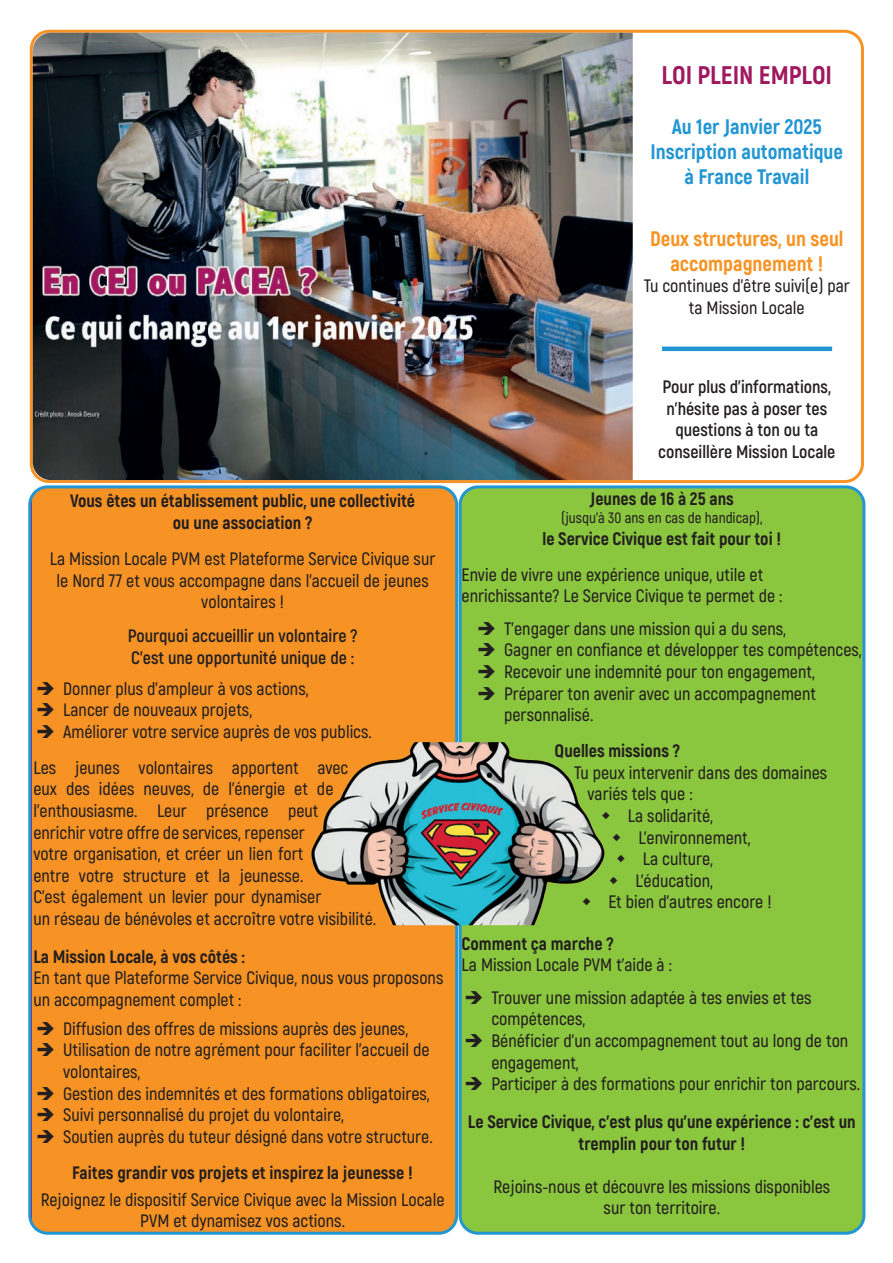
<style>
.page{position:relative;width:893px;height:1263px;background:#fff}
.page>*{position:absolute;margin:0;border:0;box-sizing:border-box;transform-origin:0 0}
.t1{font:800 25.5px "Akrobat";color:#9f1960}
.t2{font:800 21px/25.2px "Akrobat";color:#2296d3;text-align:center}
.t3{font:800 21px/25.2px "Akrobat";color:#f69323;text-align:center}
.t4{font:600 18px/21.6px "Akrobat";color:#231f20}
.t5{font:800 18px/21.6px "Akrobat";color:#231f20;text-align:center}
.t6{font:700 18px/21.6px "Akrobat";color:#231f20;text-align:center}
.t7{font:600 15px "Akrobat";color:#231f20}
</style>
<div class="page">
<div style="left:30px;top:30px;width:834px;height:453px;border:3px solid #f69323;border-radius:18px"></div>
<hr style="left:662px;top:347px;width:170px;height:4px;background:#2296d3">
<img style="left:33px;top:33px;width:600px;height:447px">
<div style="left:32px;top:489px;width:422px;height:742px;background:#f79324"></div>
<div style="left:28px;top:485px;width:430px;height:750px;border:3px solid #2296d3;border-radius:18px"></div>
<div style="left:460px;top:487px;width:404px;height:746px;background:#8bc63f;border-radius:18px"></div>
<div style="left:459px;top:485px;width:406px;height:750px;border:3px solid #2296d3;border-radius:18px"></div>
<img style="left:305px;top:742px;width:300px;height:183px">
<svg style="left:38px;top:681px;width:16px;height:13px"></svg>
<svg style="left:38px;top:703px;width:16px;height:13px"></svg>
<svg style="left:38px;top:724px;width:16px;height:14px"></svg>
<svg style="left:38px;top:1021px;width:16px;height:14px"></svg>
<svg style="left:38px;top:1043px;width:16px;height:13px"></svg>
<svg style="left:38px;top:1086px;width:16px;height:13px"></svg>
<svg style="left:38px;top:1108px;width:16px;height:13px"></svg>
<svg style="left:38px;top:1129px;width:16px;height:14px"></svg>
<svg style="left:602px;top:812px;width:3px;height:7px"></svg>
<svg style="left:583px;top:898px;width:7px;height:7px"></svg>
<h1 class="t1" style="left:662px;top:58px;width:172px">LOI PLEIN EMPLOI</h1>
<p class="t2" style="left:651px;top:114px;width:194px">Au 1er Janvier 2025<br>Inscription automatique à France Travail</p>
<p class="t3" style="left:650px;top:225px;width:195px">Deux structures, un seul accompagnement !</p>
<p class="t4" style="left:644px;top:275px;width:208px;text-align:center">Tu continues d’être suivi(e) par ta Mission Locale</p>
<p class="t5" style="left:70px;top:490px;width:347px">Vous êtes un établissement public, une collectivité ou une association ?</p>
<p class="t4" style="left:50px;top:548px;width:387px;text-align:center">La Mission Locale PVM est Plateforme Service Civique sur le Nord 77 et vous accompagne dans l’accueil de jeunes volontaires !</p>
<p class="t6" style="left:128px;top:625px;width:231px;text-align:left">Pourquoi accueillir un volontaire ?<br>C’est une opportunité unique de :</p>
<p class="t4" style="left:63px;top:677px;width:310px">Donner plus d’ampleur à vos actions,<br>Lancer de nouveaux projets,<br>Améliorer votre service auprès de vos publics.</p>
<p class="t4" style="left:33px;top:757px;width:344px">Les jeunes volontaires apportent avec eux des idées neuves, de l’énergie et de l’enthousiasme. Leur présence peut<br>enrichir votre offre de services, repenser<br>votre organisation, et créer un lien fort<br>entre votre structure et la jeunesse.<br>C’est également un levier pour dynamiser<br>un réseau de bénévoles et accroître votre visibilité.</p>
<p class="t5" style="left:33px;top:945px;width:213px">La Mission Locale, à vos côtés :</p>
<p class="t4" style="left:33px;top:967px;width:411px">En tant que Plateforme Service Civique, nous vous proposons un accompagnement complet :</p>
<p class="t4" style="left:63px;top:1018px;width:371px">Diffusion des offres de missions auprès des jeunes, Utilisation de notre agrément pour faciliter l’accueil de volontaires,<br>Gestion des indemnités et des formations obligatoires, Suivi personnalisé du projet du volontaire,<br>Soutien auprès du tuteur désigné dans votre structure.</p>
<p class="t5" style="left:72px;top:1161px;width:342px">Faites grandir vos projets et inspirez la jeunesse !</p>
<p class="t4" style="left:41px;top:1189px;width:405px;text-align:center">Rejoignez le dispositif Service Civique avec la Mission Locale<br>PVM et dynamisez vos actions.</p>
<p class="t6" style="left:658px;top:376px;width:179px">Pour plus d’informations, n’hésite pas à poser tes questions à ton ou ta conseillère Mission Locale</p>
<p class="t5" style="left:590px;top:488px;width:145px">Jeunes de 16 à 25 ans</p>
<p class="t7" style="left:561px;top:509px;width:203px">(jusqu’à 30 ans en cas de handicap),</p>
<p class="t5" style="left:542px;top:527px;width:240px">le Service Civique est fait pour toi !</p>
<p class="t4" style="left:462px;top:564px;width:322px">Envie de vivre une expérience unique, utile et enrichissante? Le Service Civique te permet de :</p>
<p class="t4" style="left:504px;top:618px;width:359px">T’engager dans une mission qui a du sens,<br>Gagner en confiance et développer tes compétences, Recevoir une indemnité pour ton engagement, Préparer ton avenir avec un accompagnement personnalisé.</p>
<p class="t5" style="left:555px;top:740px;width:127px">Quelles missions ?</p>
<p class="t4" style="left:574px;top:762px;width:255px">Tu peux intervenir dans des domaines</p>
<p class="t4" style="left:588px;top:783px;width:107px">variés tels que :</p>
<p class="t4" style="left:628px;top:805px;width:87px">La solidarité,</p>
<p class="t4" style="left:638px;top:826px;width:114px">L’environnement,</p>
<p class="t4" style="left:643px;top:848px;width:72px">La culture,</p>
<p class="t4" style="left:635px;top:870px;width:79px">L’éducation,</p>
<p class="t4" style="left:608px;top:891px;width:165px">Et bien d’autres encore !</p>
<p class="t5" style="left:462px;top:932px;width:153px">Comment ça marche ?</p>
<p class="t4" style="left:491px;top:949px;width:322px;line-height:32.4px;text-indent:-30px">La Mission Locale PVM t’aide à :<br>Trouver une mission adaptée à tes envies et tes</p>
<p class="t4" style="left:491px;top:1008px;width:370px">compétences,<br>Bénéficier d’un accompagnement tout au long de ton engagement,<br>Participer à des formations pour enrichir ton parcours.</p>
<p class="t5" style="left:468px;top:1111px;width:389px">Le Service Civique, c’est plus qu’une expérience : c’est un tremplin pour ton futur !</p>
<p class="t4" style="left:493px;top:1176px;width:338px;text-align:center">Rejoins-nous et découvre les missions disponibles sur ton territoire.</p>
</div>
